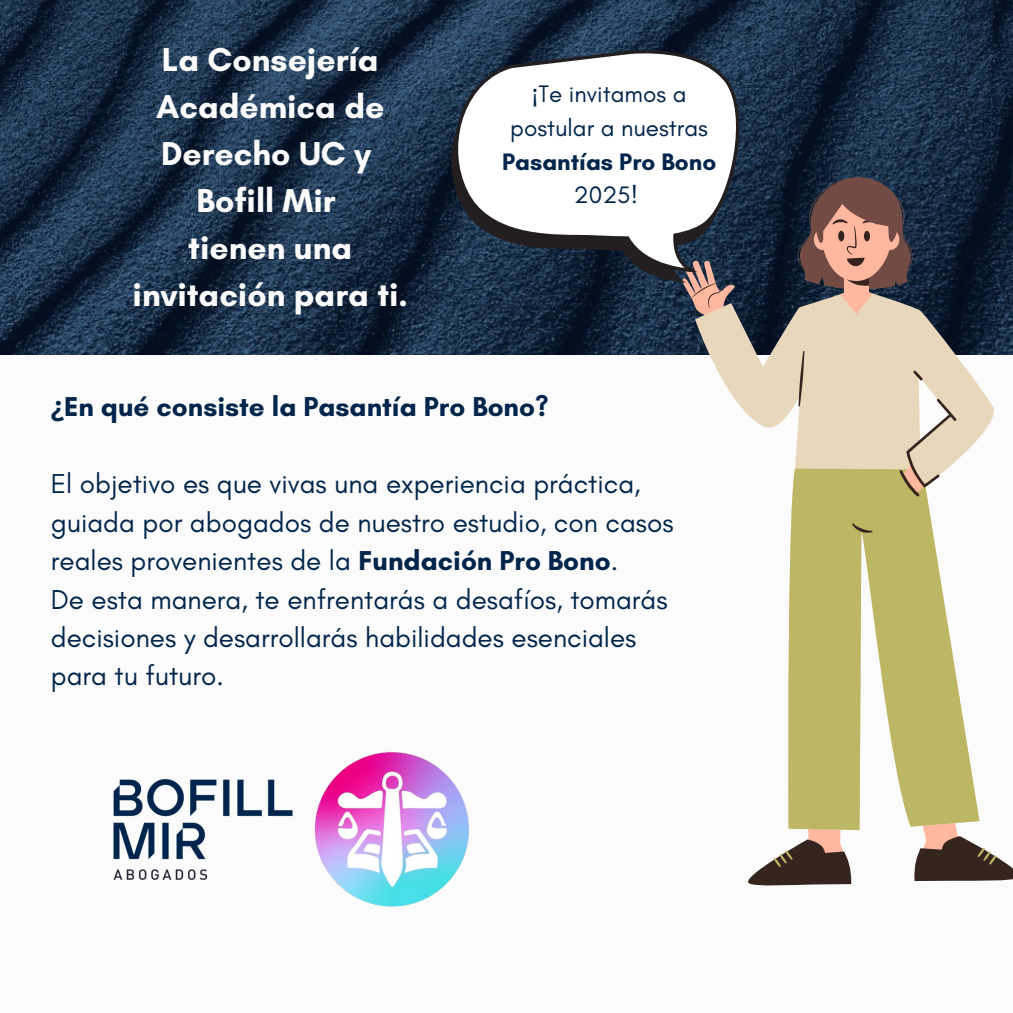
<style>
.page{position:relative;width:1013px;height:1013px;background:#fff}
.page>*{position:absolute;margin:0;border:0;box-sizing:border-box;transform-origin:0 0}
.t1{font:700 33.75px/46.9px "Glacial Indifference";color:#fbfbfb;text-align:center}
.t2{font:27.88px/38.5px "Glacial Indifference";color:#00254b}
.t3{font:700 27.88px "Glacial Indifference";color:#00254b}
.t4{font:24.25px/33.8px "Glacial Indifference";color:#00254b;text-align:center}
.s1{font-family:"Noto Sans"}
.s2{font-weight:700}
</style>
<div class="page">
<div style="left:0;top:0;width:1012px;height:1012px;background:#fbfbfb"></div>
<img style="left:0;top:0;width:1012px;height:354px">
<img style="left:113px;top:778px;width:180px;height:103px">
<svg style="left:748px;top:830px;width:103px;height:56px"></svg>
<svg style="left:914px;top:830px;width:98px;height:51px"></svg>
<svg style="left:676px;top:270px;width:70px;height:66px"></svg>
<svg style="left:695px;top:291px;width:300px;height:530px"></svg>
<svg style="left:788px;top:468px;width:191px;height:362px;fill:#bdb665"></svg>
<svg style="left:899px;top:398px;width:57px;height:98px"></svg>
<svg style="left:913px;top:370px;width:9px;height:10px"></svg>
<svg style="left:851px;top:523px;width:21px;height:10px"></svg>
<svg style="left:797px;top:351px;width:8px;height:55px"></svg>
<svg style="left:797px;top:177px;width:116px;height:137px;background:#866862"></svg>
<svg style="left:441px;top:62px;width:304px;height:221px;background:#253246"></svg>
<svg style="left:445px;top:48px;width:305px;height:222px"></svg>
<img style="left:314px;top:751px;width:156px;height:156px">
<p class="t1" style="left:133px;top:36px;width:277px">La Consejería<br>Académica de<br>Derecho UC y<br>Bofill Mir<br>tienen una invitación para ti.</p>
<h1 class="t4" style="left:502px;top:77px;width:216px"><span class="s1">¡</span>Te invitamos a postular a nuestras<br><span class="s2">Pasantías Pro Bono<br></span>2025!</h1>
<p class="t3" style="left:51px;top:390px;width:499px"><span class="s1">¿</span>En qué consiste la Pasantía Pro Bono?</p>
<p class="t2" style="left:51px;top:464px;width:624px">El objetivo es que vivas una experiencia práctica, guiada por abogados de nuestro estudio, con casos reales provenientes de la <span class="s2">Fundación Pro Bono</span>.<br>De esta manera, te enfrentarás a desafíos, tomarás decisiones y desarrollarás habilidades esenciales para tu futuro.</p>
</div>
